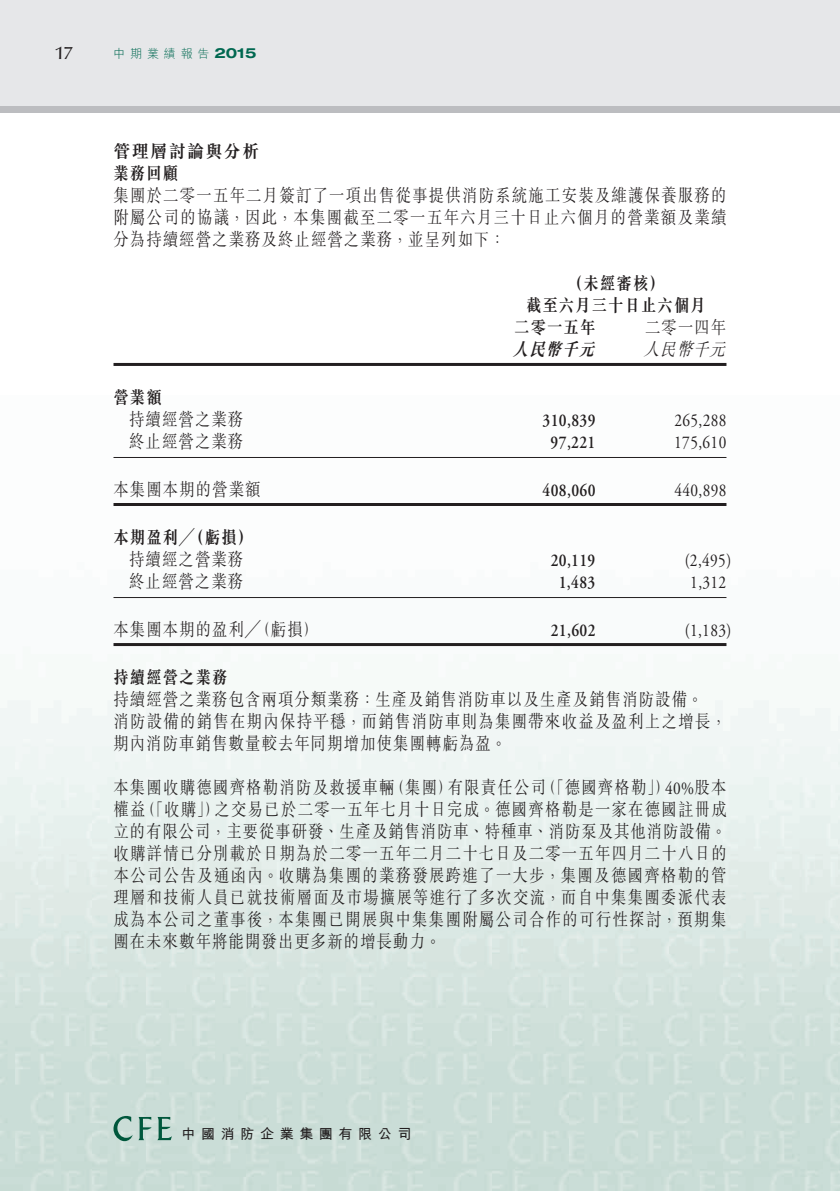
<style>
.page{position:relative;width:840px;height:1191px;background:#fff}
.page>*{position:absolute;margin:0;border:0;box-sizing:border-box;transform-origin:0 0}
.t1{font:300 18px/22px "M Sung HK";letter-spacing:.085em;color:#231f20;scale:.85 1}
.t2{font:18px "Adobe Garamond Pro";letter-spacing:.025em;color:#231f20;scale:.85 1}
.t3{font:700 18px/22px "M Sung HK";letter-spacing:.075em;color:#231f20;text-align:center;scale:.85 1}
.t4{font:600 18px "Adobe Garamond Pro";letter-spacing:.025em;color:#231f20;scale:.85 1}
.t5{font:700 18px/22px "M Sung HK";letter-spacing:.075em;color:#231f20;scale:.95 1}
.t6{font:italic 300 18px "M Sung HK";color:#231f20;scale:.85 1}
.t7{font:italic 700 18px "M Sung HK";color:#231f20;scale:.85 1}
.t8{font:500 18px "Optima LT Std";color:#231f20}
.t9{font:700 14px "M Hei HK";letter-spacing:.4em;color:#231f20}
.t10{font:700 expanded 14px "Helvetica Neue LT Std";color:#006850}
.t11{font:300 12px "M Hei HK";letter-spacing:.4em;color:#006850}
.s1{font-family:"M Sung HK";font-weight:300}
</style>
<div class="page">
<div style="left:0;top:0;width:839px;height:113px;background:#e6e7e9"></div>
<div style="left:0;top:106px;width:839px;height:7px;background:#bcbdc0"></div>
<svg style="left:157px;top:1117px;width:15px;height:23px"></svg>
<svg style="left:113px;top:1116px;width:19px;height:25px"></svg>
<svg style="left:138px;top:1117px;width:13px;height:23px"></svg>
<hr style="left:113px;top:363px;width:613px;height:3px;background:#231f20">
<hr style="left:113px;top:457px;width:613px;height:1px;background:#231f20">
<hr style="left:113px;top:503px;width:613px;height:3px;background:#231f20">
<hr style="left:113px;top:597px;width:613px;height:1px;background:#231f20">
<hr style="left:113px;top:643px;width:613px;height:3px;background:#231f20">
<p class="t8" style="left:55px;top:43px;width:19px">17</p>
<p class="t11" style="left:113px;top:45px;width:97px">中期業績報告</p>
<p class="t10" style="left:214px;top:44px;width:44px">2015</p>
<p class="t5" style="left:113px;top:139px;width:155px">管理層討論與分析業務回顧</p>
<p class="t1" style="left:113px;top:183px;width:722px;text-align:justify">集團於二零一五年二月簽訂了一項出售從事提供消防系統施工安裝及維護保養服務的附屬公司的協議，因此，本集團截至二零一五年六月三十日止六個月的營業額及業績分為持續經營之業務及終止經營之業務，並呈列如下：</p>
<p class="t3" style="left:525px;top:271px;width:213px">（未經審核(<br>截至六月三十日止六個月</p>
<p class="t1" style="left:644px;top:315px;width:97px">二零一四年</p>
<p class="t3" style="left:514px;top:315px;width:97px">二零一五年</p>
<p class="t7" style="left:512px;top:337px;width:104px">人民幣千元</p>
<p class="t6" style="left:643px;top:337px;width:104px">人民幣千元</p>
<p class="t3" style="left:113px;top:385px;width:58px">營業額</p>
<p class="t1" style="left:129px;top:407px;width:136px">持續經營之業務</p>
<p class="t4" style="left:542px;top:410px;width:64px">310,839</p>
<p class="t2" style="left:674px;top:409px;width:63px">265,288</p>
<p class="t1" style="left:129px;top:429px;width:136px">終止經營之業務</p>
<p class="t4" style="left:550px;top:432px;width:54px">97,221</p>
<p class="t2" style="left:674px;top:431px;width:63px">175,610</p>
<p class="t1" style="left:113px;top:477px;width:174px">本集團本期的營業額</p>
<p class="t3" style="left:113px;top:525px;width:165px">本期盈利╱（虧損(</p>
<p class="t4" style="left:542px;top:480px;width:64px">408,060</p>
<p class="t2" style="left:674px;top:479px;width:63px">440,898</p>
<p class="t1" style="left:129px;top:547px;width:136px">持續經之營業務</p>
<p class="t4" style="left:550px;top:550px;width:54px">20,119</p>
<p class="t2" style="left:684px;top:549px;width:56px">)2,495(</p>
<p class="t1" style="left:129px;top:569px;width:136px">終止經營之業務</p>
<p class="t4" style="left:558px;top:572px;width:45px">1,483</p>
<p class="t2" style="left:690px;top:571px;width:44px">1,312</p>
<p class="t1" style="left:113px;top:617px;width:242px">本集團本期的盈利╱（虧損(</p>
<p class="t3" style="left:113px;top:665px;width:135px">持續經營之業務</p>
<p class="t1" style="left:113px;top:687px;width:722px">持續經營之業務包含兩項分類業務：生產及銷售消防車以及生產及銷售消防設備。<br>消防設備的銷售在期內保持平穩，而銷售消防車則為集團帶來收益及盈利上之增長，期內消防車銷售數量較去年同期增加使集團轉虧為盈。</p>
<p class="t2" style="left:664px;top:777px;width:74px">40%<span class="s1">股本</span></p>
<p class="t2" style="left:684px;top:619px;width:56px">)1,183(</p>
<p class="t4" style="left:550px;top:620px;width:54px">21,602</p>
<p class="t1" style="left:214px;top:775px;width:603px;text-indent:-101px">本集團收購德國齊格勒消防及救援車輛<br>之交易已於二零一五年七月十日完成。德國齊格勒是一家在德國註冊成</p>
<p class="t1" style="left:540px;top:775px;width:153px">（「德國齊格勒」）</p>
<p class="t1" style="left:447px;top:775px;width:117px">有限責任公司</p>
<p class="t1" style="left:389px;top:775px;width:76px">（集團）</p>
<p class="t1" style="left:113px;top:797px;width:722px">權益<br>立的有限公司，主要從事研發、生產及銷售消防車、特種車、消防泵及其他消防設備。收購詳情已分別載於日期為於二零一五年二月二十七日及二零一五年四月二十八日的本公司公告及通函內。收購為集團的業務發展跨進了一大步，集團及德國齊格勒的管理層和技術人員已就技術層面及市場擴展等進行了多次交流，而自中集集團委派代表成為本公司之董事後，本集團已開展與中集集團附屬公司合作的可行性探討，預期集團在未來數年將能開發出更多新的增長動力。</p>
<p class="t1" style="left:140px;top:797px;width:95px">（「收購」）</p>
<p class="t9" style="left:181px;top:1124px;width:231px">中國消防企業集團有限公司</p>
</div>
